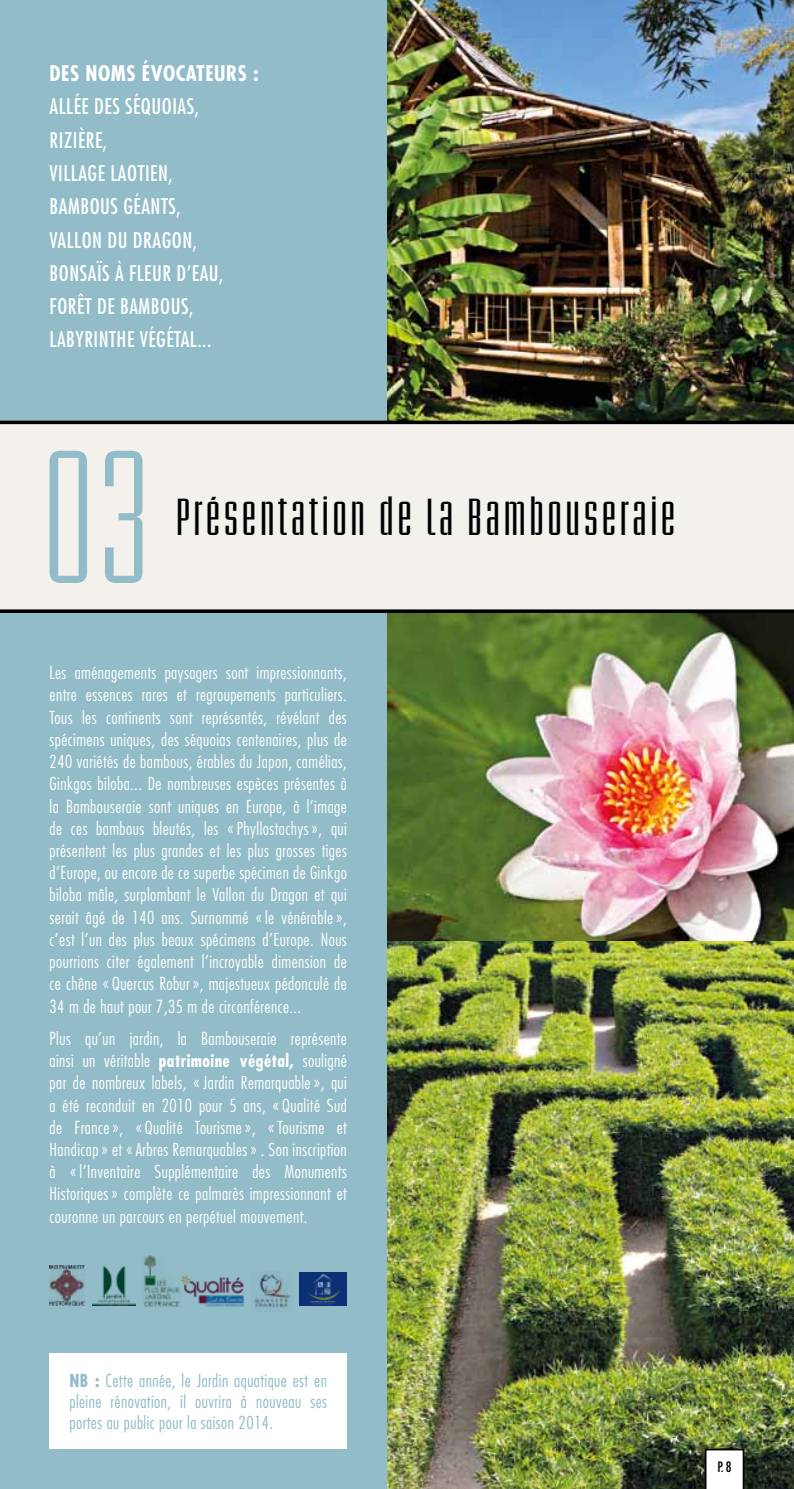
<style>
.page{position:relative;width:794px;height:1489px;background:#fff}
.page>*{position:absolute;margin:0;border:0;box-sizing:border-box;transform-origin:0 0}
.t1{font:159.25px "Briem Akademi MM 360 160";color:#91bcc8}
.t2{font:43.75px "Briem Akademi MM 540 160";letter-spacing:.08em;color:#000}
.t3{font:condensed 21px/33.2px "Futura";letter-spacing:.025em;color:#fff}
.t4{font:700 condensed 21px "Futura";color:#fff}
.t5{font:300 condensed 17.5px/22.2px "Futura";letter-spacing:.025em;color:#fff;text-align:justify}
.t6{font:300 condensed 17.5px/21px "Futura";letter-spacing:.025em;color:#91bcc8;text-align:justify}
.t7{font:condensed 14px "Futura";color:#000}
.s1{font-weight:700}
</style>
<div class="page">
<img style="left:386px;top:0;width:408px;height:420px">
<img style="left:386px;top:940px;width:408px;height:548px">
<img style="left:386px;top:613px;width:408px;height:327px">
<div style="left:0;top:0;width:386px;height:595px;background:#91bcc8"></div>
<div style="left:0;top:575px;width:386px;height:913px;background:#91bcc8"></div>
<div style="left:50px;top:1353px;width:297px;height:96px;background:#fff"></div>
<div style="left:0;top:422px;width:794px;height:189px;background:#f4f1ed"></div>
<svg style="left:0;top:420px;width:794px;height:4px;background:#101512"></svg>
<svg style="left:0;top:609px;width:794px;height:4px;background:#1b1b1a"></svg>
<img style="left:93px;top:1266px;width:42px;height:39px">
<img style="left:50px;top:1265px;width:35px;height:40px">
<img style="left:254px;top:1271px;width:37px;height:37px">
<img style="left:300px;top:1272px;width:47px;height:33px">
<img style="left:180px;top:1275px;width:64px;height:32px">
<img style="left:142px;top:1255px;width:38px;height:52px">
<svg style="left:704px;top:1448px;width:40px;height:40px"></svg>
<p class="t4" style="left:50px;top:60px;width:49px">DES NOMS</p>
<p class="t4" style="left:142px;top:60px;width:55px">ÉVOCATEURS</p>
<p class="t4" style="left:253px;top:60px;width:7px">:</p>
<p class="t3" style="left:50px;top:90px;width:9px">ALLÉE</p>
<p class="t3" style="left:94px;top:90px;width:41px">DES SÉQUOIAS</p>
<p class="t3" style="left:195px;top:90px;width:6px">,</p>
<p class="t3" style="left:50px;top:123px;width:59px">RIZIÈRE,<br>VILLAGE</p>
<p class="t3" style="left:110px;top:156px;width:9px">LAOTIEN</p>
<p class="t3" style="left:168px;top:156px;width:6px">,</p>
<p class="t3" style="left:50px;top:190px;width:11px">BAMBOUS</p>
<p class="t3" style="left:123px;top:190px;width:10px">GÉANTS</p>
<p class="t3" style="left:176px;top:190px;width:6px">,</p>
<p class="t3" style="left:50px;top:223px;width:10px">VALLON</p>
<p class="t3" style="left:107px;top:223px;width:36px">DU DRAGON</p>
<p class="t3" style="left:193px;top:223px;width:6px">,</p>
<p class="t3" style="left:50px;top:256px;width:11px">BONSA</p>
<p class="t3" style="left:97px;top:256px;width:42px">ÏSÀFLEUR</p>
<p class="t3" style="left:176px;top:256px;width:48px">D’EAU,</p>
<p class="t3" style="left:50px;top:289px;width:81px">FORÊTDE BAMBOUS</p>
<p class="t3" style="left:189px;top:289px;width:6px">,</p>
<p class="t3" style="left:50px;top:323px;width:10px">LABYRINTHE</p>
<p class="t3" style="left:140px;top:323px;width:10px">VÉGÉTAL</p>
<p class="t3" style="left:197px;top:323px;width:15px">...</p>
<h1 class="t1" style="left:41px;top:435px;width:112px">03</h1>
<h2 class="t2" style="left:176px;top:494px;width:501px">Présentation de La Bambouseraie</h2>
<p class="t5" style="left:50px;top:661px;width:299px">Les aménagements paysagers sont impressionnants, entre essences rares et regroupements particuliers.<br>Tous les continents sont représentés, révélant des spécimens uniques, des séquoias centenaires, plus de 240 variétés de bambous, érables du Japon, camélias, Ginkgos biloba... De nombreuses espèces présentes à la Bambouseraie sont uniques en Europe, à l’image de ces bambous bleutés, les «Phyllostachys», qui présentent les plus grandes et les plus grosses tiges d’Europe, ou encore de ce superbe spécimen de Ginkgo biloba mâle, surplombant le Vallon du Dragon et qui serait âgé de 140 ans. Surnommé «le vénérable», c’est l’un des plus beaux spécimens d’Europe. Nous pourrions citer également l’incroyable dimension de ce chêne « Quercus Robur», majestueux pédonculé de 34 m de haut pour 7,35 m de circonférence...</p>
<p class="t5" style="left:50px;top:1027px;width:299px">Plus qu’un jardin, la Bambouseraie représente ainsi un véritable <span class="s1">PATRIMOINE VÉGÉTAL,</span> souligné par de nombreux labels, «Jardin Remarquable», qui a été reconduit en 2010 pour 5 ans, « Qualité Sud de France», « Qualité Tourisme», «Tourisme et Handicap» et «Arbres Remarquables» . Son inscription à «l’Inventaire Supplémentaire des Monuments Historiques» complète ce palmarès impressionnant et couronne un parcours en perpétuel mouvement.</p>
<p class="t6" style="left:69px;top:1370px;width:259px"><span class="s1">NB :</span> Cette année, le Jardin aquatique est en pleine rénovation, il ouvrira à nouveau ses portes au public pour la saison 2014.</p>
<p class="t7" style="left:717px;top:1457px;width:16px">P. 8</p>
</div>
